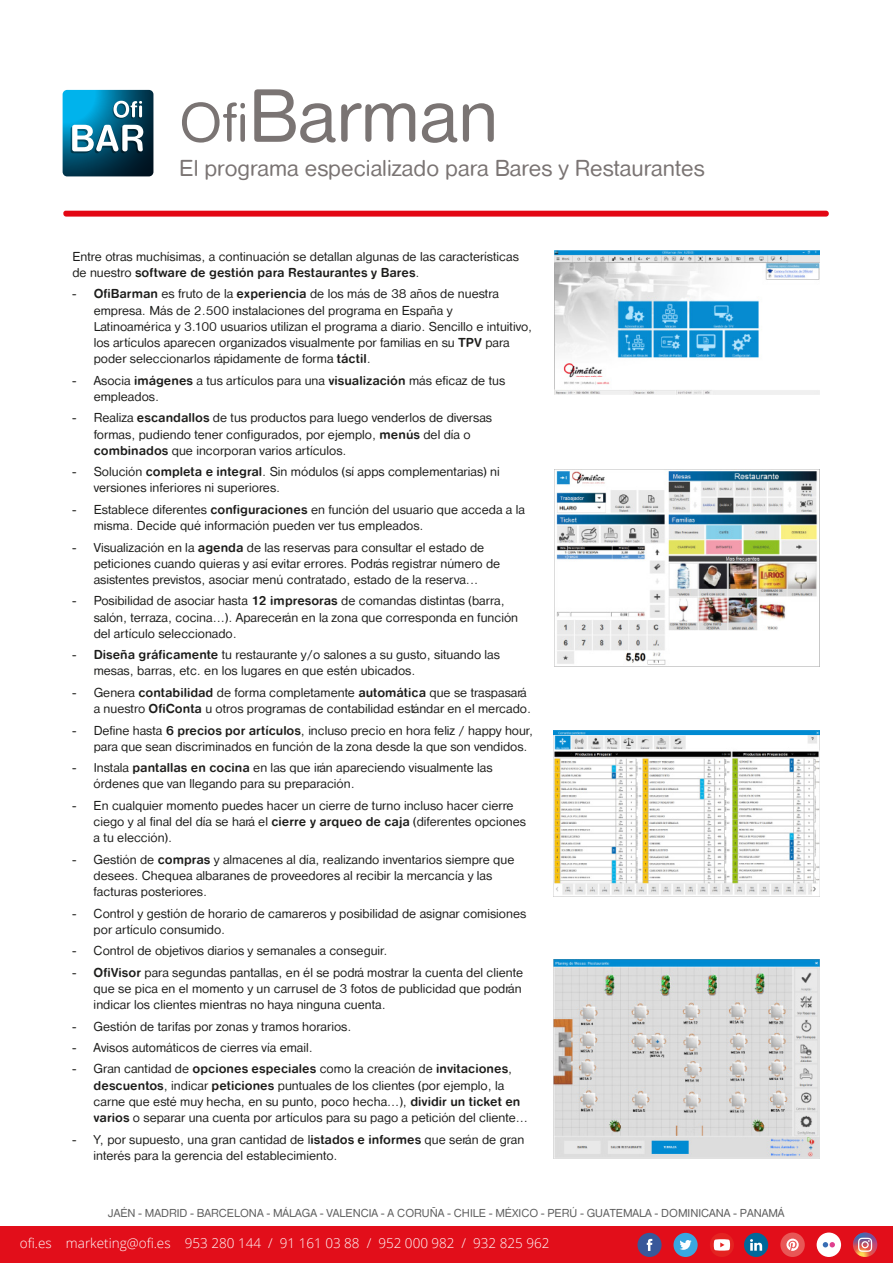
<style>
.page{position:relative;width:893px;height:1263px;background:#fff}
.page>*{position:absolute;margin:0;border:0;box-sizing:border-box;transform-origin:0 0}
.t1{font:78.6px "Nimbus San D Regu Ro 1";color:#7a7473}
.t2{font:24px "Nimbus San D Regu Ro 1";color:#7a7473}
.t3{font:13.5px/16.2px "Nimbus San D Regu Ro 1";color:#1d1d1b}
.t4{font:300 13.5px "Open Sans";color:#fff}
.t5{font:13.5px "Nimbus San D Bold Ro 1";color:#1d1d1b}
.t6{font:12px "Nimbus San D Regu Ro 1";color:#5e5e5e}
.s1{font-size:58.35px}
.s2{font-family:"Nimbus San D Regu Ro 1"}
.s3{font-family:"Nimbus San D Bold Ro 1"}
</style>
<div class="page">
<svg style="left:63px;top:90px;width:90px;height:86px;background:#28738f"></svg>
<div style="left:63px;top:211px;width:766px;height:6px;background:#e30613;border-radius:3px"></div>
<img style="left:554px;top:470px;width:265px;height:197px">
<div style="left:0;top:1227px;width:893px;height:36px;background:#e20e1a"></div>
<img style="left:554px;top:251px;width:265px;height:144px">
<img style="left:554px;top:960px;width:266px;height:198px">
<img style="left:554px;top:731px;width:266px;height:165px">
<div style="left:780px;top:1232px;width:25px;height:25px;background:#e85756;border-radius:50%"></div>
<svg style="left:786px;top:1238px;width:13px;height:13px"></svg>
<div style="left:817px;top:1232px;width:24px;height:25px;background:#fff;border-radius:50%"></div>
<svg style="left:823px;top:1242px;width:12px;height:5px"></svg>
<svg style="left:853px;top:1232px;width:24px;height:25px"></svg>
<svg style="left:858px;top:1238px;width:14px;height:14px"></svg>
<div style="left:637px;top:1233px;width:25px;height:24px;background:#39589a;border-radius:50%"></div>
<svg style="left:647px;top:1239px;width:5px;height:12px"></svg>
<div style="left:673px;top:1233px;width:25px;height:24px;background:#3aa7df;border-radius:50%"></div>
<svg style="left:680px;top:1240px;width:12px;height:10px"></svg>
<div style="left:744px;top:1233px;width:24px;height:24px;background:#00689a;border-radius:50%"></div>
<svg style="left:750px;top:1239px;width:12px;height:12px"></svg>
<div style="left:710px;top:1233px;width:24px;height:24px;background:#e42321;border-radius:50%"></div>
<svg style="left:714px;top:1239px;width:16px;height:11px"></svg>
<h1 class="t1" style="left:179px;top:72px;width:321px"><span class="s1">Ofi</span>Barman</h1>
<h2 class="t2" style="left:179px;top:154px;width:527px">El programa especializado para Bares y Restaurantes</h2>
<p class="t3" style="left:72px;top:248px;width:448px">Entre otras muchísimas, a continuación se detallan algunas de las características</p>
<p class="t5" style="left:72px;top:265px;width:349px"><span class="s2">de nuestro</span> software de gestión para Restaurantes y Bares<span class="s2">.</span></p>
<p class="t3" style="left:94px;top:286px;width:440px;text-indent:-21px">- <span class="s3">OfiBarman</span> es fruto de la <span class="s3">experiencia</span> de los más de 38 años de nuestra empresa. Más de 2.500 instalaciones del programa en España y Latinoamérica y 3.100 usuarios utilizan el programa a diario. Sencillo e intuitivo, los artículos aparecen organizados visualmente por familias en su <span class="s3">TPV</span> para poder seleccionarlos rápidamente de forma <span class="s3">táctil</span>.</p>
<p class="t3" style="left:94px;top:372px;width:413px;text-indent:-21px">- Asocia <span class="s3">imágenes</span> a tus artículos para una <span class="s3">visualización</span> más eficaz de tus empleados.</p>
<p class="t3" style="left:94px;top:410px;width:400px;text-indent:-21px">- Realiza <span class="s3">escandallos</span> de tus productos para luego venderlos de diversas formas, pudiendo tener configurados, por ejemplo, <span class="s3">menús</span> del día o <span class="s3">combinados</span> que incorporan varios artículos.</p>
<p class="t3" style="left:94px;top:463px;width:408px;text-indent:-21px">- Solución <span class="s3">completa e integral</span>. Sin módulos (sí apps complementarias) ni versiones inferiores ni superiores.</p>
<p class="t3" style="left:94px;top:501px;width:433px;text-indent:-21px">- Establece diferentes <span class="s3">configuraciones</span> en función del usuario que acceda a la misma. Decide qué información pueden ver tus empleados.</p>
<p class="t3" style="left:94px;top:539px;width:408px;text-indent:-21px">- Visualización en la <span class="s3">agenda</span> de las reservas para consultar el estado de peticiones cuando quieras y así evitar errores. Podrás registrar número de asistentes previstos, asociar menú contratado, estado de la reserva...</p>
<p class="t3" style="left:94px;top:593px;width:426px;text-indent:-21px">- Posibilidad de asociar hasta <span class="s3">12 impresoras</span> de comandas distintas (barra, salón, terraza, cocina...). Aparecerán en la zona que corresponda en función del artículo seleccionado.</p>
<p class="t3" style="left:94px;top:646px;width:408px;text-indent:-21px">- <span class="s3">Diseña gráficamente</span> tu restaurante y/o salones a su gusto, situando las mesas, barras, etc. en los lugares en que estén ubicados.</p>
<p class="t3" style="left:94px;top:684px;width:439px;text-indent:-21px">- Genera <span class="s3">contabilidad</span> de forma completamente <span class="s3">automática</span> que se traspasará a nuestro <span class="s3">OfiConta</span> u otros programas de contabilidad estándar en el mercado.</p>
<p class="t3" style="left:94px;top:722px;width:441px;text-indent:-21px">- Define hasta <span class="s3">6 precios por artículos</span>, incluso precio en hora feliz / happy hour, para que sean discriminados en función de la zona desde la que son vendidos.</p>
<p class="t3" style="left:94px;top:759px;width:400px;text-indent:-21px">- Instala <span class="s3">pantallas en cocina</span> en las que irán apareciendo visualmente las órdenes que van llegando para su preparación.</p>
<p class="t3" style="left:94px;top:797px;width:434px;text-indent:-21px">- En cualquier momento puedes hacer un cierre de turno incluso hacer cierre ciego y al final del día se hará el <span class="s3">cierre y arqueo de caja</span> (diferentes opciones a tu elección).</p>
<p class="t3" style="left:94px;top:851px;width:422px;text-indent:-21px">- Gestión de <span class="s3">compras</span> y almacenes al día, realizando inventarios siempre que desees. Chequea albaranes de proveedores al recibir la mercancía y las facturas posteriores.</p>
<p class="t3" style="left:94px;top:905px;width:434px;text-indent:-21px">- Control y gestión de horario de camareros y posibilidad de asignar comisiones por artículo consumido.</p>
<p class="t3" style="left:72px;top:942px;width:317px">- Control de objetivos diarios y semanales a conseguir.</p>
<p class="t3" style="left:94px;top:964px;width:431px;text-align:justify;text-indent:-21px">- <span class="s3">OfiVisor</span> para segundas pantallas, en él se podrá mostrar la cuenta del cliente que se pica en el momento y un carrusel de 3 fotos de publicidad que podrán indicar los clientes mientras no haya ninguna cuenta.</p>
<p class="t3" style="left:72px;top:1018px;width:281px">- Gestión de tarifas por zonas y tramos horarios.</p>
<p class="t3" style="left:72px;top:1039px;width:242px">- Avisos automáticos de cierres vía email.</p>
<p class="t3" style="left:94px;top:1061px;width:436px;text-indent:-21px">- Gran cantidad de <span class="s3">opciones especiales</span> como la creación de <span class="s3">invitaciones</span>, <span class="s3">descuentos</span>, indicar <span class="s3">peticiones</span> puntuales de los clientes (por ejemplo, la carne que esté muy hecha, en su punto, poco hecha...), <span class="s3">dividir un ticket en varios</span> o separar una cuenta por artículos para su pago a petición del cliente...</p>
<p class="t3" style="left:94px;top:1131px;width:432px;text-indent:-21px">- Y, por supuesto, una gran cantidad de l<span class="s3">istados e informes</span> que serán de gran interés para la gerencia del establecimiento.</p>
<p class="t6" style="left:108px;top:1206px;width:678px">JAÉN - MADRID - BARCELONA - MÁLAGA - VALENCIA - A CORUÑA - CHILE - MÉXICO - PERÚ - GUATEMALA - DOMINICANA - PANAMÁ</p>
<p class="t4" style="left:20px;top:1234px;width:531px">ofi.es marketing@ofi.es 953 280 144 / 91 161 03 88 / 952 000 982 / 932 825 962</p>
</div>
